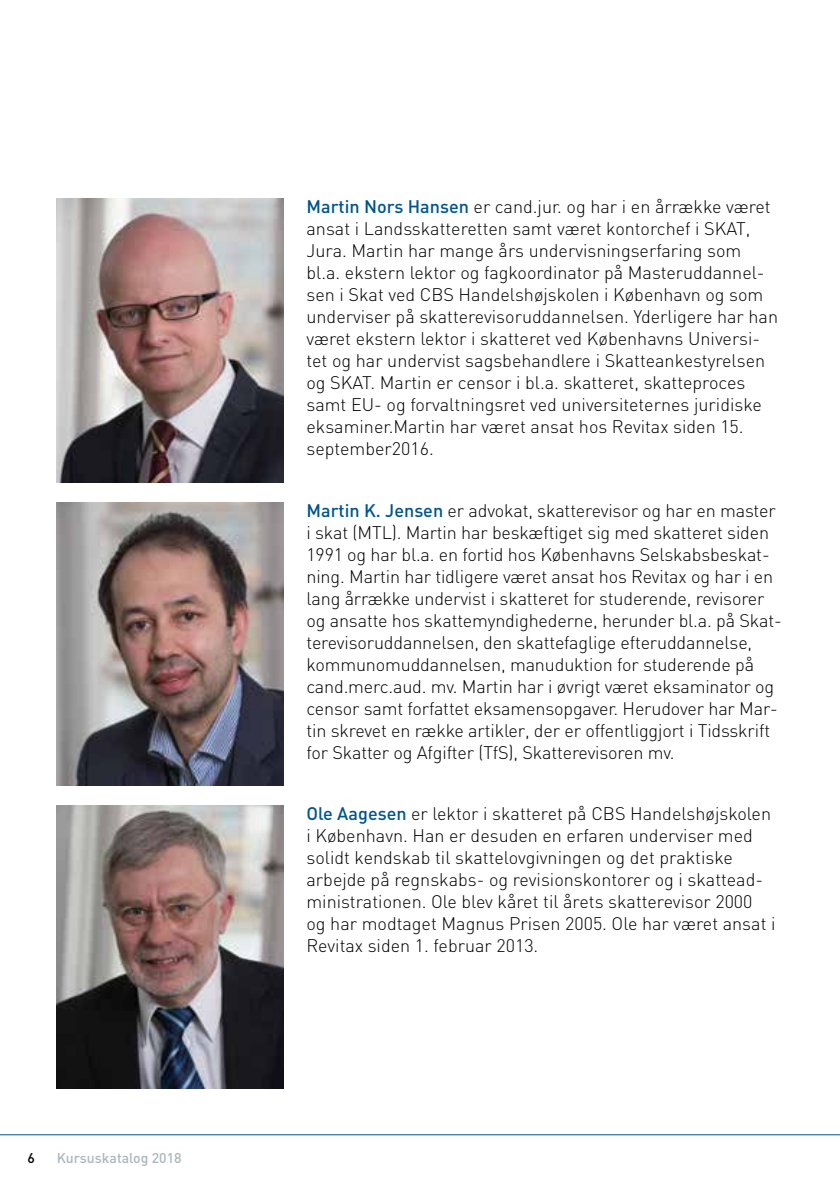
<style>
.page{position:relative;width:840px;height:1191px;background:#fff}
.page>*{position:absolute;margin:0;border:0;box-sizing:border-box;transform-origin:0 0}
.t1{font:300 18px/22px "DIN";letter-spacing:-.01em;color:#000}
.t2{font:500 14px "DIN";color:#abb7bd}
.t3{font:500 14px "DIN";color:#000}
.s1{font-weight:500;color:#00548f}
</style>
<div class="page">
<img style="left:57px;top:502px;width:226px;height:283px">
<img style="left:57px;top:805px;width:226px;height:284px">
<img style="left:57px;top:198px;width:226px;height:284px">
<hr style="left:0;top:1134px;width:839px;height:1px;background:#00548f">
<p class="t3" style="left:27px;top:1148px;width:9px">6</p>
<p class="t2" style="left:57px;top:1148px;width:126px">Kursuskatalog 2018</p>
<p class="t1" style="left:306px;top:196px;width:473px"><span class="s1">Martin Nors Hansen</span> er cand.jur. og har i en årrække været ansat i Landsskatteretten samt været kontorchef i SKAT, Jura. Martin har mange års undervisningserfaring som bl.a. ekstern lektor og fagkoordinator på Masteruddannel&shy;sen i Skat ved CBS Handelshøjskolen i København og som underviser på skatterevisoruddannelsen. Yderligere har han været ekstern lektor i skatteret ved Københavns Universi&shy;tet og har undervist sagsbehandlere i Skatteankestyrelsen og SKAT. Martin er censor i bl.a. skatteret, skatteproces samt EU- og forvaltningsret ved universiteternes juridiske eksaminer.Martin har været ansat hos Revitax siden 15. september2016.</p>
<p class="t1" style="left:306px;top:499px;width:476px"><span class="s1">Martin K. Jensen</span> er advokat, skatterevisor og har en master i skat (MTL). Martin har beskæftiget sig med skatteret siden 1991 og har bl.a. en fortid hos Københavns Selskabsbeskat&shy;ning. Martin har tidligere været ansat hos Revitax og har i en lang årrække undervist i skatteret for studerende, revisorer og ansatte hos skattemyndighederne, herunder bl.a. på Skat&shy;terevisoruddannelsen, den skattefaglige efteruddannelse, kommunomuddannelsen, manuduktion for studerende på cand.merc.aud. mv. Martin har i øvrigt været eksaminator og censor samt forfattet eksamensopgaver. Herudover har Mar&shy;tin skrevet en række artikler, der er offentliggjort i Tidsskrift for Skatter og Afgifter (TfS), Skatterevisoren mv.</p>
<p class="t1" style="left:306px;top:802px;width:470px"><span class="s1">Ole Aagesen</span> er lektor i skatteret på CBS Handelshøjskolen i København. Han er desuden en erfaren underviser med solidt kendskab til skattelovgivningen og det praktiske arbejde på regnskabs- og revisionskontorer og i skattead&shy;ministrationen. Ole blev kåret til årets skatterevisor 2000 og har modtaget Magnus Prisen 2005. Ole har været ansat i Revitax siden 1. februar 2013.</p>
</div>
